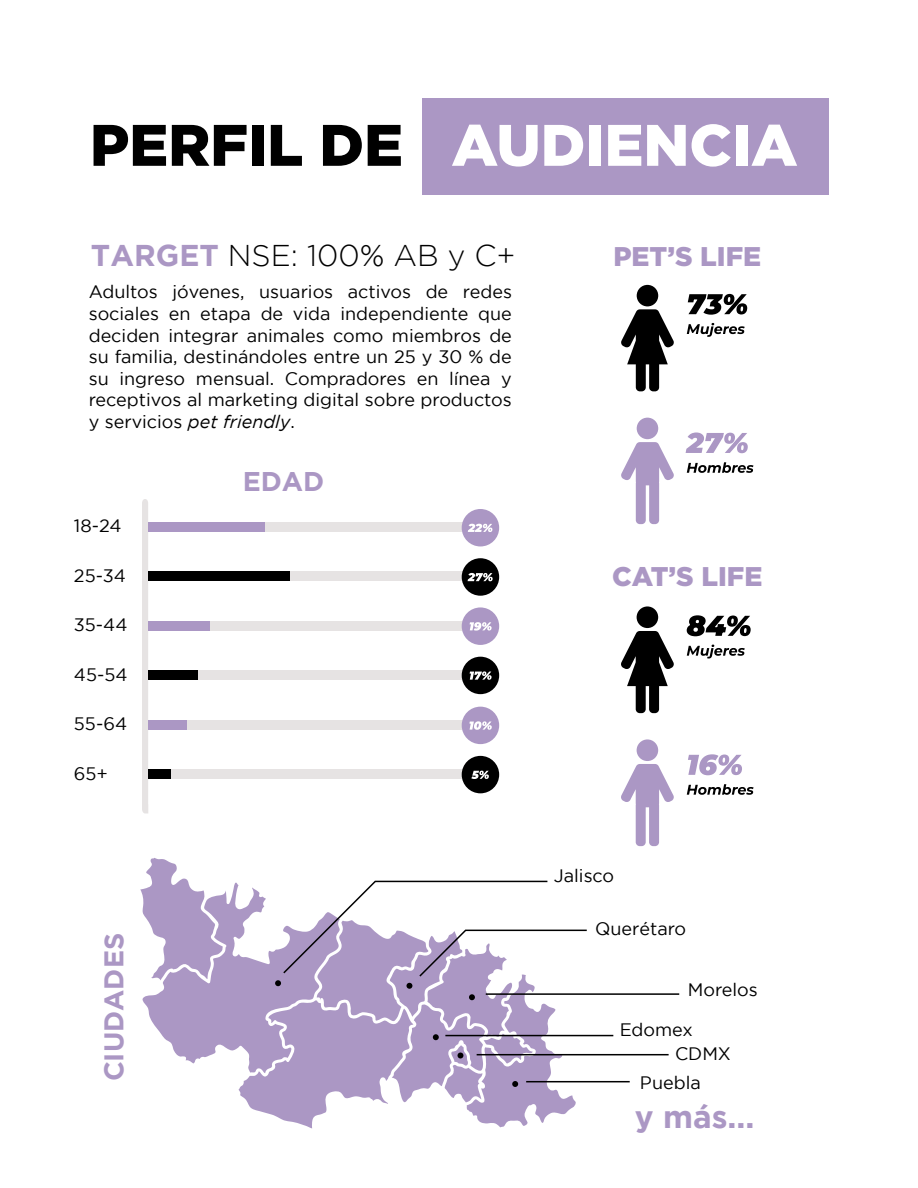
<style>
.page{position:relative;width:918px;height:1188px;background:#fff}
.page>*{position:absolute;margin:0;border:0;box-sizing:border-box;transform-origin:0 0}
.t1{font:700 31.5px "Gotham";color:#ab97c4}
.t2{font:300 30px "Gotham";color:#000}
.t3{font:900 27px "Gotham";color:#ab97c4}
.t4{font:700 27px "Gotham";color:#ab97c4}
.t5{font:18px/21.6px "Gotham";color:#000;text-align:justify}
.s1{font-weight:700;color:#ab97c4}
.s2{font-style:italic}
</style>
<div class="page">
<div style="left:422px;top:98px;width:407px;height:96px;background:#ab97c4"></div>
<svg style="left:94px;top:125px;width:72px;height:41px"></svg>
<svg style="left:172px;top:125px;width:75px;height:41px"></svg>
<div style="left:252px;top:125px;width:11px;height:41px;background:#000"></div>
<svg style="left:271px;top:125px;width:31px;height:41px"></svg>
<svg style="left:323px;top:125px;width:39px;height:41px"></svg>
<svg style="left:368px;top:125px;width:33px;height:41px"></svg>
<svg style="left:452px;top:125px;width:86px;height:42px"></svg>
<svg style="left:544px;top:125px;width:39px;height:41px"></svg>
<div style="left:589px;top:125px;width:12px;height:41px;background:#fff"></div>
<svg style="left:608px;top:125px;width:33px;height:41px"></svg>
<svg style="left:647px;top:125px;width:39px;height:41px"></svg>
<svg style="left:692px;top:124px;width:39px;height:43px"></svg>
<div style="left:736px;top:125px;width:11px;height:41px;background:#fff"></div>
<svg style="left:751px;top:125px;width:46px;height:41px"></svg>
<div style="left:637px;top:285px;width:21px;height:21px;background:#000;border-radius:50%"></div>
<svg style="left:621px;top:309px;width:53px;height:82px"></svg>
<div style="left:637px;top:418px;width:21px;height:21px;background:#ab97c4;border-radius:50%"></div>
<svg style="left:621px;top:442px;width:53px;height:82px"></svg>
<svg style="left:687px;top:323px;width:58px;height:14px"></svg>
<svg style="left:688px;top:294px;width:59px;height:21px"></svg>
<svg style="left:687px;top:462px;width:67px;height:11px"></svg>
<svg style="left:686px;top:432px;width:62px;height:21px"></svg>
<div style="left:637px;top:606px;width:21px;height:22px;background:#000;border-radius:50%"></div>
<svg style="left:621px;top:631px;width:53px;height:82px"></svg>
<div style="left:637px;top:739px;width:21px;height:22px;background:#ab97c4;border-radius:50%"></div>
<svg style="left:621px;top:764px;width:53px;height:82px"></svg>
<svg style="left:687px;top:645px;width:58px;height:14px"></svg>
<svg style="left:687px;top:615px;width:64px;height:21px"></svg>
<svg style="left:687px;top:784px;width:67px;height:11px"></svg>
<svg style="left:688px;top:754px;width:54px;height:21px"></svg>
<div style="left:142px;top:499px;width:6px;height:314px;background:#e6e3e3"></div>
<div style="left:148px;top:670px;width:335px;height:10px;background:#e6e3e3"></div>
<div style="left:148px;top:621px;width:335px;height:9px;background:#e6e3e3"></div>
<div style="left:148px;top:572px;width:335px;height:9px;background:#e6e3e3"></div>
<div style="left:148px;top:522px;width:335px;height:10px;background:#e6e3e3"></div>
<div style="left:148px;top:670px;width:50px;height:10px;background:#000"></div>
<div style="left:148px;top:621px;width:62px;height:9px;background:#ab97c4"></div>
<div style="left:148px;top:572px;width:142px;height:9px;background:#000"></div>
<div style="left:148px;top:522px;width:117px;height:10px;background:#ab97c4"></div>
<div style="left:462px;top:657px;width:37px;height:37px;background:#000;border-radius:50%"></div>
<div style="left:462px;top:607px;width:37px;height:38px;background:#ab97c4;border-radius:50%"></div>
<div style="left:148px;top:769px;width:335px;height:10px;background:#e6e3e3"></div>
<div style="left:148px;top:720px;width:335px;height:10px;background:#e6e3e3"></div>
<div style="left:148px;top:769px;width:23px;height:10px;background:#000"></div>
<div style="left:148px;top:720px;width:39px;height:10px;background:#ab97c4"></div>
<div style="left:462px;top:756px;width:37px;height:37px;background:#000;border-radius:50%"></div>
<div style="left:462px;top:707px;width:37px;height:37px;background:#ab97c4;border-radius:50%"></div>
<div style="left:462px;top:558px;width:37px;height:38px;background:#000;border-radius:50%"></div>
<div style="left:462px;top:509px;width:37px;height:37px;background:#ab97c4;border-radius:50%"></div>
<svg style="left:470px;top:671px;width:22px;height:9px"></svg>
<svg style="left:470px;top:622px;width:22px;height:9px"></svg>
<svg style="left:471px;top:771px;width:18px;height:8px"></svg>
<svg style="left:469px;top:721px;width:23px;height:9px"></svg>
<svg style="left:468px;top:573px;width:25px;height:8px"></svg>
<svg style="left:468px;top:524px;width:24px;height:8px"></svg>
<svg style="left:140px;top:858px;width:448px;height:270px"></svg>
<hr style="left:526px;top:1081px;width:104px;height:1px;background:#000">
<hr style="left:477px;top:1054px;width:192px;height:1px;background:#000">
<hr style="left:445px;top:1035px;width:168px;height:1px;background:#000">
<hr style="left:486px;top:993px;width:193px;height:2px;background:#000">
<h2 class="t2" style="left:91px;top:239px;width:426px"><span class="s1">TARGET</span> NSE: 100% AB y C+</h2>
<p class="t5" style="left:89px;top:281px;width:425px">Adultos jóvenes, usuarios activos de redes sociales en etapa de vida independiente que deciden integrar animales como miembros de su familia, destinándoles entre un 25 y 30 % de su ingreso mensual. Compradores en línea y receptivos al marketing digital sobre productos y servicios <span class="s2">pet friendly</span>.</p>
<p class="t5" style="left:74px;top:515px;width:49px">18-24</p>
<p class="t5" style="left:74px;top:564px;width:54px">25-34</p>
<p class="t5" style="left:74px;top:614px;width:55px">35-44</p>
<p class="t5" style="left:74px;top:663px;width:55px">45-54</p>
<p class="t5" style="left:74px;top:713px;width:55px">55-64</p>
<p class="t5" style="left:74px;top:762px;width:36px">65+</p>
<h3 class="t4" style="left:98px;top:1081px;width:150px;rotate:-90deg">CIUDADES</h3>
<h3 class="t4" style="left:243px;top:466px;width:83px">EDAD</h3>
<h3 class="t3" style="left:613px;top:241px;width:149px">PET’S LIFE</h3>
<h3 class="t3" style="left:612px;top:561px;width:152px">CAT’S LIFE</h3>
<p class="t5" style="left:554px;top:865px;width:62px">Jalisco</p>
<p class="t5" style="left:595px;top:918px;width:93px">Querétaro</p>
<p class="t5" style="left:688px;top:979px;width:72px">Morelos</p>
<p class="t5" style="left:620px;top:1019px;width:75px">Edomex</p>
<p class="t5" style="left:675px;top:1042px;width:58px">CDMX</p>
<p class="t5" style="left:640px;top:1071px;width:62px">Puebla</p>
<h1 class="t1" style="left:635px;top:1099px;width:121px">y más...</h1>
</div>
